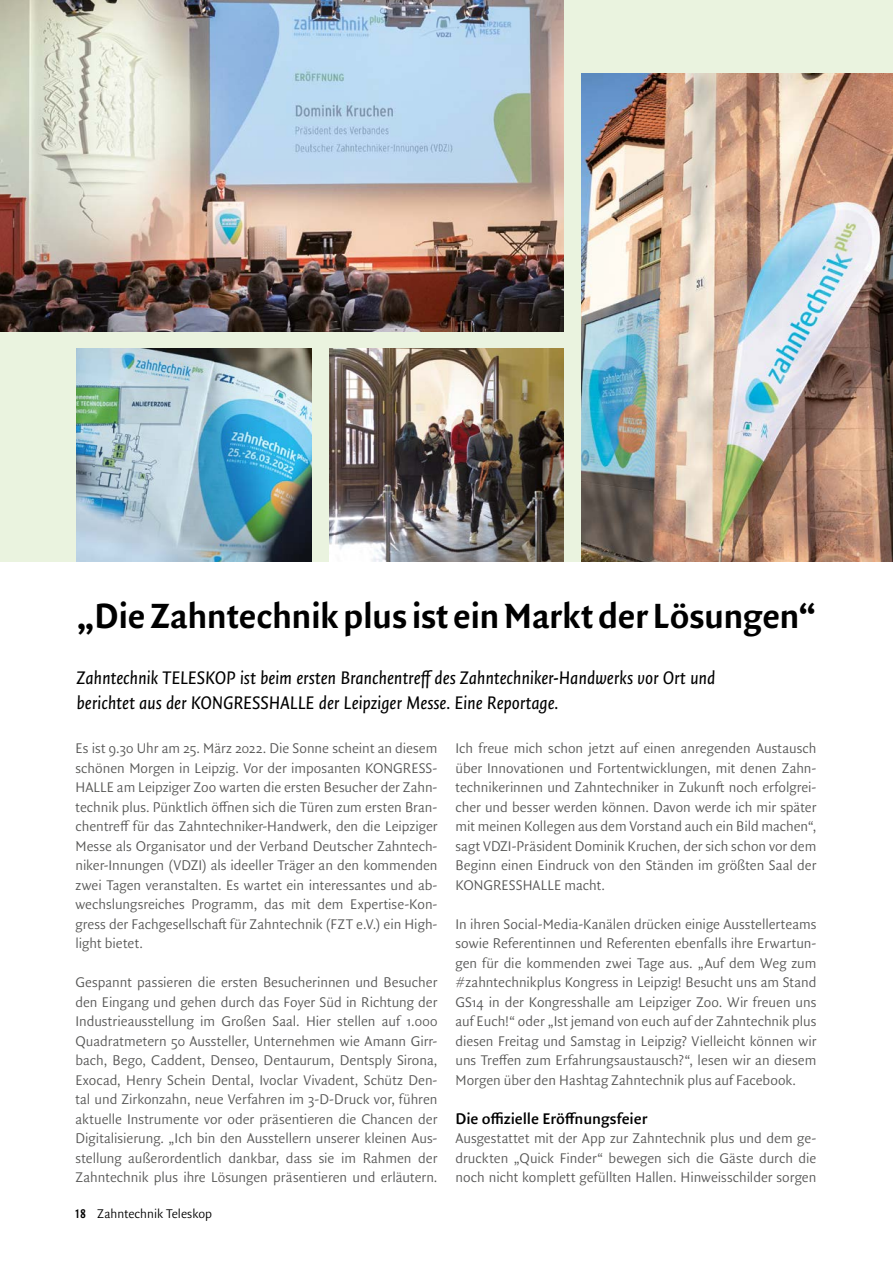
<style>
.page{position:relative;width:893px;height:1263px;background:#fff}
.page>*{position:absolute;margin:0;border:0;box-sizing:border-box;transform-origin:0 0}
.t1{font:37.5px "Quadraat Sans OT Bld";letter-spacing:-.01em;color:#000;scale:.96 1}
.t2{font:italic 19.5px/25.5px "Quadraat Sans OT";letter-spacing:-.01em;color:#000;scale:.95 1}
.t3{font:600 16.5px "Quadraat Sans OT";letter-spacing:-.005em;color:#000}
.t4{font:300 15px/19.5px "Quadraat Sans OT";color:#575756;text-align:justify}
.t5{font:300 13.5px "Quadraat Sans OT";color:#000}
.s1{font-family:"Quadraat Sans OT Bld";font-weight:400}
</style>
<div class="page">
<div style="left:0;top:0;width:893px;height:561px;background:#eaf3df"></div>
<img style="left:0;top:0;width:564px;height:332px">
<img style="left:582px;top:73px;width:311px;height:488px">
<img style="left:77px;top:349px;width:234px;height:212px">
<img style="left:329px;top:349px;width:235px;height:212px">
<h1 class="t1" style="left:77px;top:589px;width:772px">„Die Zahntechnik plus ist ein Markt der Lösungen“</h1>
<h2 class="t2" style="left:77px;top:664px;width:674px">Zahntechnik TELESKOP ist beim ersten Branchentreff des Zahntechniker-Handwerks vor Ort und berichtet aus der KONGRESSHALLE der Leipziger Messe. Eine Reportage.</h2>
<p class="t4" style="left:75px;top:738px;width:363px">Es ist 9.30 Uhr am 25. März 2022. Die Sonne scheint an diesem schönen Morgen in Leipzig. Vor der imposanten KONGRESS-HALLE am Leipziger Zoo warten die ersten Besucher der Zahn&shy;technik plus. Pünktlich öffnen sich die Türen zum ersten Bran&shy;chentreff für das Zahntechniker-Handwerk, den die Leipziger Messe als Organisator und der Verband Deutscher Zahntech&shy;niker-Innungen (VDZI) als ideeller Träger an den kommenden zwei Tagen veranstalten. Es wartet ein interessantes und ab&shy;wechslungsreiches Programm, das mit dem Expertise-Kon&shy;gress der Fachgesellschaft für Zahntechnik (FZT e.V.) ein High&shy;light bietet.</p>
<p class="t4" style="left:75px;top:972px;width:364px">Gespannt passieren die ersten Besucherinnen und Besucher den Eingang und gehen durch das Foyer Süd in Richtung der Industrieausstellung im Großen Saal. Hier stellen auf 1.000<br>Quadratmetern 50 Aussteller, Unternehmen wie Amann Girr&shy;bach, Bego, Caddent, Denseo, Dentaurum, Dentsply Sirona, Exocad, Henry Schein Dental, Ivoclar Vivadent, Schütz Den&shy;tal und Zirkonzahn, neue Verfahren im 3-D-Druck vor, führen aktuelle Instrumente vor oder präsentieren die Chancen der Digitalisierung. „Ich bin den Ausstellern unserer kleinen Aus&shy;stellung außerordentlich dankbar, dass sie im Rahmen der Zahntechnik plus ihre Lösungen präsentieren und erläutern.</p>
<p class="t5" style="left:75px;top:1204px;width:138px"><span class="s1">18</span> Zahntechnik Teleskop</p>
<p class="t4" style="left:455px;top:738px;width:362px">Ich freue mich schon jetzt auf einen anregenden Austausch über Innovationen und Fortentwicklungen, mit denen Zahn&shy;technikerinnen und Zahntechniker in Zukunft noch erfolgrei&shy;cher und besser werden können. Davon werde ich mir später mit meinen Kollegen aus dem Vorstand auch ein Bild machen“, sagt VDZI-Präsident Dominik Kruchen, der sich schon vor dem Beginn einen Eindruck von den Ständen im größten Saal der KONGRESSHALLE macht.</p>
<p class="t4" style="left:455px;top:914px;width:362px">In ihren Social-Media-Kanälen drücken einige Ausstellerteams sowie Referentinnen und Referenten ebenfalls ihre Erwartun&shy;gen für die kommenden zwei Tage aus. „Auf dem Weg zum #zahntechnikplus Kongress in Leipzig! Besucht uns am Stand GS14 in der Kongresshalle am Leipziger Zoo. Wir freuen uns auf Euch!“ oder „Ist jemand von euch auf der Zahntechnik plus diesen Freitag und Samstag in Leipzig? Vielleicht können wir uns Treffen zum Erfahrungsaustausch?“, lesen wir an diesem Morgen über den Hashtag Zahntechnik plus auf Facebook.</p>
<p class="t3" style="left:455px;top:1107px;width:193px">Die offizielle Eröffnungsfeier</p>
<p class="t4" style="left:455px;top:1128px;width:362px">Ausgestattet mit der App zur Zahntechnik plus und dem ge&shy;druckten „Quick Finder“ bewegen sich die Gäste durch die noch nicht komplett gefüllten Hallen. Hinweisschilder sorgen</p>
</div>
